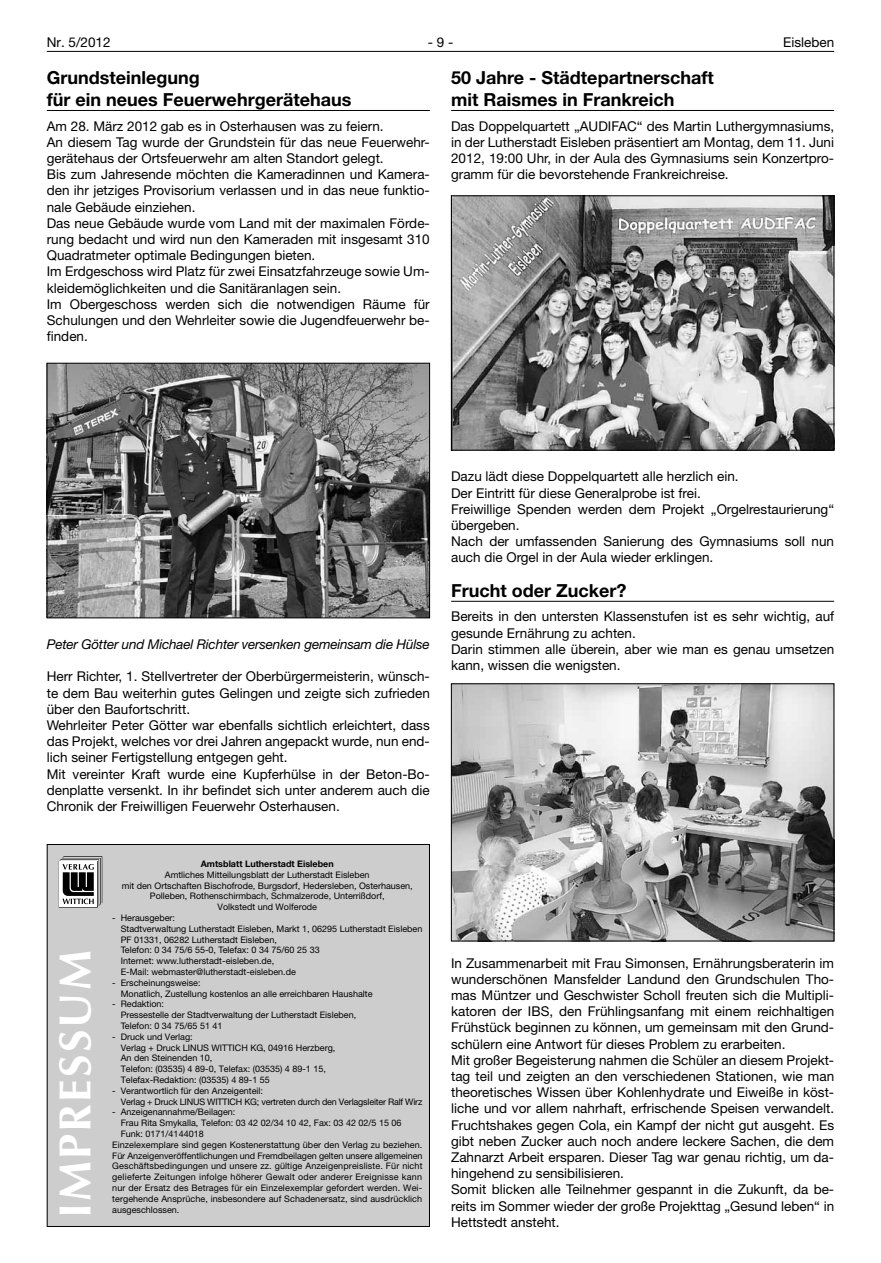
<style>
.page{position:relative;width:881px;height:1263px;background:#fff}
.page>*{position:absolute;margin:0;border:0;box-sizing:border-box;transform-origin:0 0}
.t1{font:700 45px "Optima LT";letter-spacing:.05em;color:#fff}
.t2{font:700 18px/21.6px "Helvetica Neue LT";color:#000}
.t3{font:13.5px/16.2px "Helvetica Neue LT";color:#000}
.t4{font:italic 13.5px "Helvetica Neue LT";letter-spacing:-.015em;color:#000}
.t5{font:9px/10.8px "Helvetica Neue LT";color:#000}
.t6{font:9px/10.8px "Helvetica Neue LT";letter-spacing:-.02em;color:#000}
.t7{font:9px "Helvetica Neue LT";letter-spacing:.02em;color:#000}
.t8{font:700 9px "Helvetica Neue LT";color:#000}
</style>
<div class="page">
<hr style="left:47px;top:51px;width:786px;height:1px;background:#000">
<hr style="left:47px;top:110px;width:382px;height:1px;background:#000">
<img style="left:49px;top:365px;width:378px;height:251px">
<div style="left:47px;top:363px;width:382px;height:255px;border:1px solid #000"></div>
<hr style="left:451px;top:110px;width:382px;height:1px;background:#000">
<hr style="left:451px;top:601px;width:382px;height:1px;background:#000">
<img style="left:453px;top:198px;width:378px;height:250px">
<div style="left:451px;top:196px;width:382px;height:254px;border:1px solid #000"></div>
<img style="left:453px;top:685px;width:378px;height:254px">
<div style="left:451px;top:683px;width:382px;height:258px;border:1px solid #000"></div>
<div style="left:47px;top:844px;width:382px;height:382px;background:#cecdcd"></div>
<div style="left:47px;top:844px;width:382px;height:383px;border:1px solid #000"></div>
<svg style="left:59px;top:856px;width:43px;height:51px;background:#8e8e8e"></svg>
<p class="t3" style="left:47px;top:34px;width:65px">Nr. 5/2012</p>
<p class="t3" style="left:427px;top:34px;width:27px">- 9 -</p>
<p class="t3" style="left:782px;top:34px;width:53px">Eisleben</p>
<h2 class="t2" style="left:47px;top:67px;width:306px">Grundsteinlegung<br>für ein neues Feuerwehrgerätehaus</h2>
<p class="t3" style="left:47px;top:117px;width:384px">Am 28. März 2012 gab es in Osterhausen was zu feiern.<br>An diesem Tag wurde der Grundstein für das neue Feuerwehr&shy;gerätehaus der Ortsfeuerwehr am alten Standort gelegt.<br>Bis zum Jahresende möchten die Kameradinnen und Kamera&shy;den ihr jetziges Provisorium verlassen und in das neue funktio&shy;nale Gebäude einziehen.<br>Das neue Gebäude wurde vom Land mit der maximalen Förde&shy;rung bedacht und wird nun den Kameraden mit insgesamt 310<br>Quadratmeter optimale Bedingungen bieten.<br>Im Erdgeschoss wird Platz für zwei Einsatzfahrzeuge sowie Um&shy;kleidemöglichkeiten und die Sanitäranlagen sein.<br>Im Obergeschoss werden sich die notwendigen Räume für Schulungen und den Wehrleiter sowie die Jugendfeuerwehr be&shy;finden.</p>
<h2 class="t2" style="left:451px;top:67px;width:264px">50 Jahre - Städtepartnerschaft mit Raismes in Frankreich</h2>
<p class="t3" style="left:451px;top:117px;width:384px;text-align:justify">Das Doppelquartett „AUDIFAC“ des Martin Luthergymnasiums, in der Lutherstadt Eisleben präsentiert am Montag, dem 11. Juni 2012, 19:00 Uhr, in der Aula des Gymnasiums sein Konzertpro&shy;gramm für die bevorstehende Frankreichreise.</p>
<p class="t4" style="left:47px;top:636px;width:384px">Peter Götter und Michael Richter versenken gemeinsam die Hülse</p>
<p class="t3" style="left:47px;top:668px;width:384px">Herr Richter, 1. Stellvertreter der Oberbürgermeisterin, wünsch&shy;te dem Bau weiterhin gutes Gelingen und zeigte sich zufrieden über den Baufortschritt.<br>Wehrleiter Peter Götter war ebenfalls sichtlich erleichtert, dass das Projekt, welches vor drei Jahren angepackt wurde, nun end&shy;lich seiner Fertigstellung entgegen geht.<br>Mit vereinter Kraft wurde eine Kupferhülse in der Beton-Bo&shy;denplatte versenkt. In ihr befindet sich unter anderem auch die Chronik der Freiwilligen Feuerwehr Osterhausen.</p>
<h1 class="t1" style="left:49px;top:1218px;width:270px;rotate:-90deg">IMPRESSUM</h1>
<p class="t8" style="left:201px;top:858px;width:134px">Amtsblatt Lutherstadt Eisleben</p>
<p class="t5" style="left:122px;top:869px;width:292px;text-align:center">Amtliches Mitteilungsblatt der Lutherstadt Eisleben<br>mit den Ortschaften Bischofrode, Burgsdorf, Hedersleben, Osterhausen, Polleben, Rothenschirmbach, Schmalzerode, Unterrißdorf,<br>Volkstedt und Wolferode</p>
<p class="t5" style="left:121px;top:912px;width:303px;text-indent:-9px">- Herausgeber:<br>Stadtverwaltung Lutherstadt Eisleben, Markt 1, 06295 Lutherstadt Eisleben PF 01331, 06282 Lutherstadt Eisleben,<br>Telefon: 0 34 75/6 55-0, Telefax: 0 34 75/60 25 33<br>Internet: www.lutherstadt-eisleben.de,<br>E-Mail: webmaster@lutherstadt-eisleben.de</p>
<p class="t5" style="left:121px;top:977px;width:253px;text-indent:-9px">- Erscheinungsweise:<br>Monatlich, Zustellung kostenlos an alle erreichbaren Haushalte</p>
<p class="t5" style="left:121px;top:998px;width:237px;text-indent:-9px">- Redaktion:<br>Pressestelle der Stadtverwaltung der Lutherstadt Eisleben,<br>Telefon: 0 34 75/65 51 41</p>
<p class="t5" style="left:121px;top:1031px;width:216px;text-indent:-9px">- Druck und Verlag:<br>Verlag + Druck LINUS WITTICH KG, 04916 Herzberg, An den Steinenden 10,<br>Telefon: (03535) 4 89-0, Telefax: (03535) 4 89-1 15, Telefax-Redaktion: (03535) 4 89-1 55</p>
<p class="t6" style="left:121px;top:1085px;width:303px;text-indent:-9px">- Verantwortlich für den Anzeigenteil:<br>Verlag + Druck LINUS WITTICH KG; vertreten durch den Verlagsleiter Ralf Wirz</p>
<p class="t5" style="left:112px;top:1106px;width:125px">- Anzeigenannahme/Beilagen:</p>
<p class="t5" style="left:121px;top:1117px;width:282px">Frau Rita Smykalla, Telefon: 03 42 02/34 10 42, Fax: 03 42 02/5 15 06</p>
<p class="t5" style="left:121px;top:1128px;width:84px">Funk: 0171/4144018</p>
<p class="t5" style="left:112px;top:1139px;width:311px">Einzelexemplare sind gegen Kostenerstattung über den Verlag zu beziehen.</p>
<p class="t5" style="left:112px;top:1150px;width:312px">Für Anzeigenveröffentlichungen und Fremdbeilagen gelten unsere allgemeinen</p>
<p class="t5" style="left:112px;top:1160px;width:311px">Geschäftsbedingungen und unsere zz. gültige Anzeigenpreisliste. Für nicht</p>
<p class="t7" style="left:112px;top:1171px;width:311px">gelieferte Zeitungen infolge höherer Gewalt oder anderer Ereignisse kann</p>
<p class="t5" style="left:112px;top:1182px;width:311px">nur der Ersatz des Betrages für ein Einzelexemplar gefordert werden. Wei-</p>
<p class="t5" style="left:112px;top:1193px;width:311px">tergehende Ansprüche, insbesondere auf Schadenersatz, sind ausdrücklich</p>
<p class="t5" style="left:112px;top:1204px;width:69px">ausgeschlossen.</p>
<p class="t3" style="left:451px;top:468px;width:384px">Dazu lädt diese Doppelquartett alle herzlich ein.<br>Der Eintritt für diese Generalprobe ist frei.<br>Freiwillige Spenden werden dem Projekt „Orgelrestaurierung“ übergeben.<br>Nach der umfassenden Sanierung des Gymnasiums soll nun auch die Orgel in der Aula wieder erklingen.</p>
<h2 class="t2" style="left:451px;top:579px;width:177px">Frucht oder Zucker?</h2>
<p class="t3" style="left:451px;top:608px;width:384px">Bereits in den untersten Klassenstufen ist es sehr wichtig, auf gesunde Ernährung zu achten.<br>Darin stimmen alle überein, aber wie man es genau umsetzen kann, wissen die wenigsten.</p>
<p class="t3" style="left:451px;top:954px;width:384px">In Zusammenarbeit mit Frau Simonsen, Ernährungsberaterin im wunderschönen Mansfelder Landund den Grundschulen Tho&shy;mas Müntzer und Geschwister Scholl freuten sich die Multipli&shy;katoren der IBS, den Frühlingsanfang mit einem reichhaltigen Frühstück beginnen zu können, um gemeinsam mit den Grund&shy;schülern eine Antwort für dieses Problem zu erarbeiten.<br>Mit großer Begeisterung nahmen die Schüler an diesem Projekt&shy;tag teil und zeigten an den verschiedenen Stationen, wie man theoretisches Wissen über Kohlenhydrate und Eiweiße in köst&shy;liche und vor allem nahrhaft, erfrischende Speisen verwandelt.<br>Fruchtshakes gegen Cola, ein Kampf der nicht gut ausgeht. Es gibt neben Zucker auch noch andere leckere Sachen, die dem Zahnarzt Arbeit ersparen. Dieser Tag war genau richtig, um da&shy;hingehend zu sensibilisieren.<br>Somit blicken alle Teilnehmer gespannt in die Zukunft, da be&shy;reits im Sommer wieder der große Projekttag „Gesund leben“ in Hettstedt ansteht.</p>
</div>
